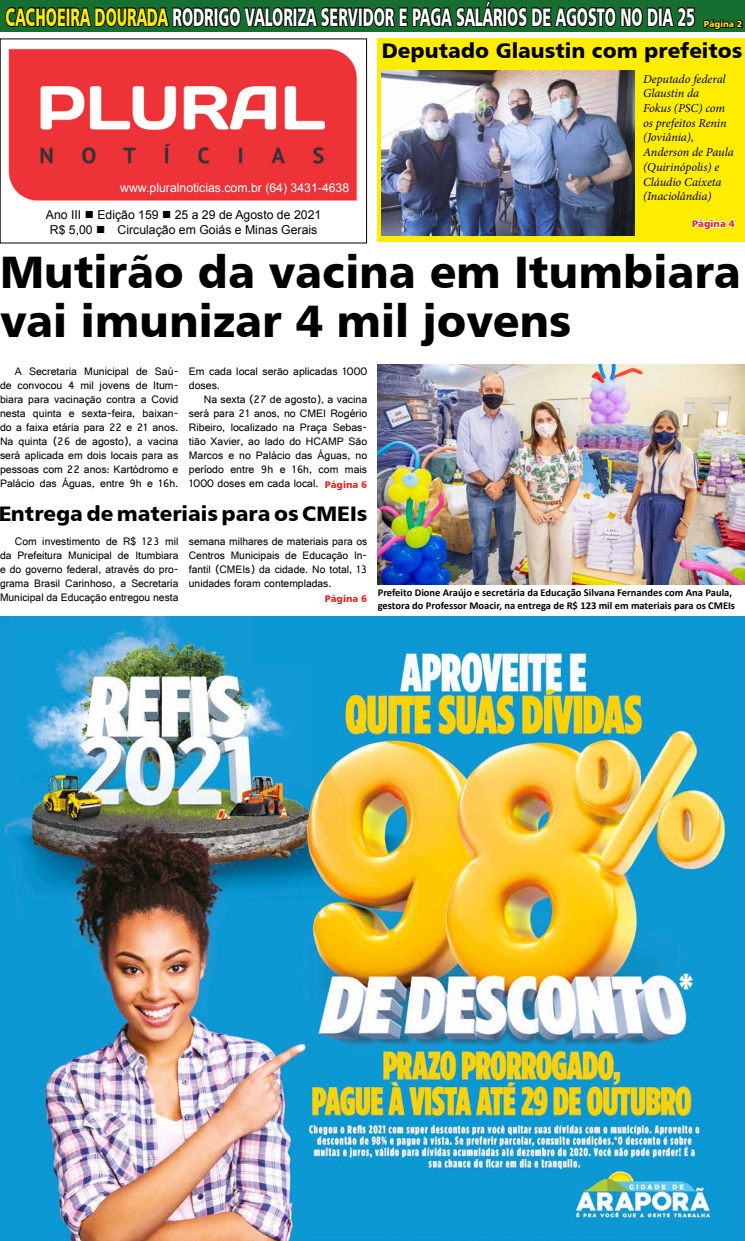
<style>
.page{position:relative;width:745px;height:1241px;background:#fff}
.page>*{position:absolute;margin:0;border:0;box-sizing:border-box;transform-origin:0 0}
.t1{font:45.5px/49px "Humanist 777 BT Black B";color:#000}
.t2{font:25.29px "Humanist 777 BT Black B";color:#fff;scale:.57 1}
.t3{font:21px "Humanist 777 BT Black B";color:#000}
.t4{font:italic 12.25px/14.7px "Minion Pro";letter-spacing:-.005em;color:#000}
.t5{font:12.25px/14.7px "Arial";color:#000;text-align:center}
.t6{font:12.25px "Arial";color:#fff}
.t7{font:11.38px/14px "Gautami";color:#000;text-align:justify}
.t8{font:700 10.5px/12.6px "Calibri";color:#000}
.t9{font:9.62px "Humanist 777 BT Black B";color:#e5231e}
.t10{font:8.75px "Humanist 777 BT Black B";color:#ffed00}
.s1{color:#ffed00}
</style>
<div class="page">
<div style="left:377px;top:38px;width:367px;height:203px;background:#ffed00"></div>
<img style="left:381px;top:70px;width:253px;height:166px">
<div style="left:0;top:0;width:744px;height:31px;background:#166f30"></div>
<img style="left:8px;top:68px;width:350px;height:132px">
<svg style="left:4px;top:1px;width:692px;height:67px"></svg>
<svg style="left:703px;top:19px;width:40px;height:11px"></svg>
<svg style="left:692px;top:218px;width:43px;height:12px"></svg>
<img style="left:0;top:616px;width:744px;height:624px">
<img style="left:377px;top:364px;width:367px;height:221px">
<img style="left:323px;top:547px;width:414px;height:113px">
<h2 class="t2" style="left:6px;top:1px;width:1210px"><span class="s1">CACHOEIRA DOURADA</span> RODRIGO VALORIZA SERVIDOR E PAGA SALÁRIOS DE AGOSTO NO DIA 25</h2>
<p class="t10" style="left:703px;top:18px;width:40px">Página 2</p>
<p class="t6" style="left:120px;top:179px;width:230px">www.pluralnoticias.com.br (64) 3431-4638</p>
<p class="t5" style="left:46px;top:208px;width:277px">Ano III ■ Edição 159 ■ 25 a 29 de Agosto de 2021<br>R$ 5,00 ■ Circulação em Goiás e Minas Gerais</p>
<h3 class="t3" style="left:381px;top:37px;width:362px">Deputado Glaustin com prefeitos</h3>
<p class="t4" style="left:642px;top:71px;width:92px">Deputado federal<br>Glaustin da<br>Fokus (PSC) com os prefeitos Renin (Joviânia),<br>Anderson de Paula (Quirinópolis) e<br>Cláudio Caixeta (Inaciolândia)</p>
<p class="t9" style="left:691px;top:217px;width:44px">Página 4</p>
<h1 class="t1" style="left:0;top:246px;width:742px">Mutirão da vacina em Itumbiara vai imunizar 4 mil jovens</h1>
<p class="t7" style="left:0;top:363px;width:180px;text-indent:15px">A Secretaria Municipal de Saú&shy;de convocou 4 mil jovens de Itum&shy;biara para vacinação contra a Covid nesta quinta e sexta-feira, baixan&shy;do a faixa etária para 22 e 21 anos.<br>Na quinta (26 de agosto), a vacina será aplicada em dois locais para as pessoas com 22 anos: Kartódromo e Palácio das Águas, entre 9h e 16h.</p>
<p class="t7" style="left:189px;top:363px;width:180px">Em cada local serão aplicadas 1000 doses.</p>
<p class="t7" style="left:189px;top:391px;width:180px;text-indent:15px">Na sexta (27 de agosto), a vacina será para 21 anos, no CMEI Rogério Ribeiro, localizado na Praça Sebas&shy;tião Xavier, ao lado do HCAMP São Marcos e no Palácio das Águas, no período entre 9h e 16h, com mais 1000 doses em cada local. <sub>Página</sub> <sub>6</sub></p>
<h3 class="t3" style="left:-2px;top:500px;width:370px">Entrega de materiais para os CMEIs</h3>
<p class="t7" style="left:189px;top:534px;width:180px">semana milhares de materiais para os Centros Municipais de Educação In&shy;fantil (CMEIs) da cidade. No total, 13 unidades foram contempladas.</p>
<p class="t9" style="left:324px;top:592px;width:44px">Página 6</p>
<p class="t7" style="left:0;top:534px;width:180px;text-indent:15px">Com investimento de R$ 123 mil da Prefeitura Municipal de Itumbiara e do governo federal, através do pro&shy;grama Brasil Carinhoso, a Secretaria Municipal da Educação entregou nesta</p>
<p class="t8" style="left:377px;top:586px;width:358px">Prefeito Dione Araújo e secretária da Educação Silvana Fernandes com Ana Paula, gestora do Professor Moacir, na entrega de R$ 123 mil em materiais para os CMEIs</p>
</div>
